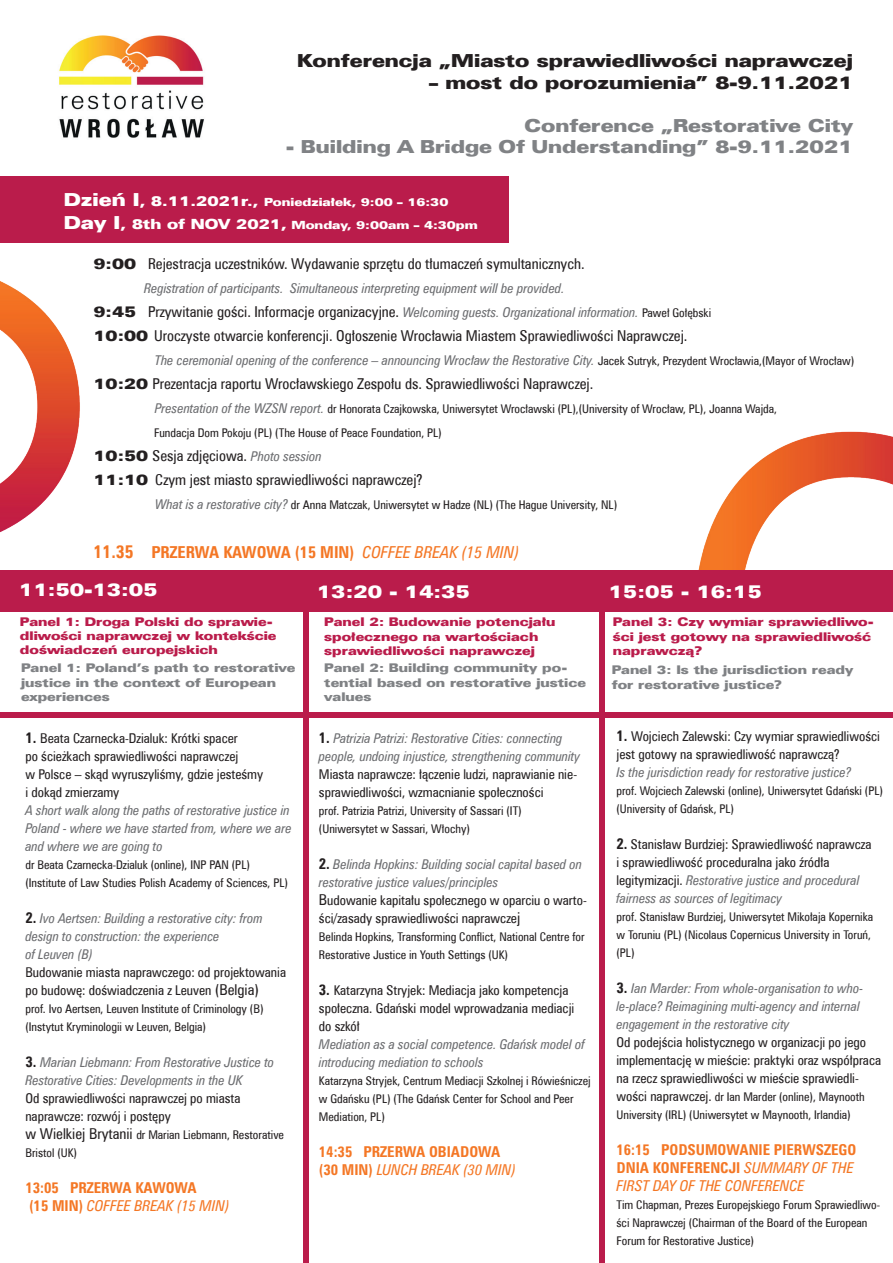
<style>
.page{position:relative;width:893px;height:1263px;background:#fff}
.page>*{position:absolute;margin:0;border:0;box-sizing:border-box;transform-origin:0 0}
.t1{font:18px "Zurich U Blk Ex EU";color:#231f20}
.t2{font:18px "Zurich U Blk Ex EU";color:#808285}
.t3{font:18px "Zurich U Blk Ex EU";color:#fff}
.t4{font:700 16.5px "Zurich Cn EU";color:#f47725}
.t5{font:15px/24px "Zurich Cn EU";color:#231f20}
.t6{font:700 15px/18px "Zurich Cn EU";color:#f47725}
.t7{font:italic 13.5px/18px "Zurich Cn EU";color:#6c6d70}
.t8{font:13.5px/18px "Zurich Cn EU";color:#231f20}
.t9{font:12px/18px "Zurich Cn EU";color:#231f20}
.t10{font:12px/14.4px "Zurich U Blk Ex EU";color:#ba1c4b}
.t11{font:12px/14.4px "Zurich U Blk Ex EU";color:#808285}
.t12{font:11.25px/22.5px "Zurich U Blk Ex EU";color:#fff}
.s1{font-size:18px}
.s2{font-size:14.1px}
.s3{font-family:"Zurich U Blk Ex EU"}
.s4{font-family:"Zurich U Blk Ex EU";font-style:normal;font-size:15px;color:#231f20}
.s5{font-style:normal;font-size:15px;color:#231f20}
.s6{font-style:normal;font-size:12px;color:#231f20}
.s7{font-style:italic;font-size:13.5px;color:#6c6d70}
.s8{font-weight:400;font-style:italic}
.s9{font-weight:700;font-size:15px}
.s10{font-weight:700;font-style:normal;font-size:15px;color:#231f20}
.s11{font-size:15px}
.s12{font-style:normal;color:#231f20}
.s13{font-style:italic;color:#6c6d70}
.s14{font-size:13.5px}
</style>
<div class="page">
<img style="left:698px;top:431px;width:195px;height:139px">
<div style="left:0;top:570px;width:893px;height:42px;background:#ba1c4b"></div>
<div style="left:0;top:177px;width:509px;height:66px;background:#ba1c4b"></div>
<img style="left:59px;top:35px;width:145px;height:103px">
<div style="left:0;top:712px;width:893px;height:6px;background:#ba1c4b"></div>
<div style="left:303px;top:571px;width:6px;height:692px;background:#ba1c4b"></div>
<div style="left:599px;top:571px;width:6px;height:692px;background:#ba1c4b"></div>
<img style="left:0;top:281px;width:80px;height:252px">
<h1 class="t1" style="left:297px;top:50px;width:557px">Konferencja „Miasto sprawiedliwości naprawczej</h1>
<h1 class="t1" style="left:429px;top:72px;width:425px">– most do porozumienia” 8-9.11.2021</h1>
<h1 class="t2" style="left:525px;top:115px;width:330px">Conference „Restorative City</h1>
<h1 class="t2" style="left:286px;top:136px;width:568px">- Building A Bridge Of Understanding” 8-9.11.2021</h1>
<p class="t12" style="left:64px;top:191px;width:415px"><span class="s1">Dzień I</span><span class="s2">, 8.11.2021r.,</span> Poniedziałek, 9:00 – 16:30<br><span class="s1">Day I</span><span class="s2">, 8th of NOV 2021,</span> Monday, 9:00am – 4:30pm</p>
<p class="t5" style="left:94px;top:252px;width:493px"><span class="s3">9:00</span> Rejestracja uczestników. Wydawanie sprzętu do tłumaczeń symultanicznych.</p>
<p class="t7" style="left:94px;top:276px;width:619px;line-height:24px;text-indent:50px">Registration of participants. Simultaneous interpreting equipment will be provided.<br><span class="s4">9:45</span> <span class="s5">Przywitanie gości. Informacje organizacyjne.</span> Welcoming guests. Organizational information. <span class="s6">Paweł Gołębski</span></p>
<p class="t5" style="left:94px;top:324px;width:595px"><span class="s3">10:00</span> Uroczyste otwarcie konferencji. Ogłoszenie Wrocławia Miastem Sprawiedliwości Naprawczej.</p>
<p class="t7" style="left:155px;top:351px;width:701px">The ceremonial opening of the conference – announcing Wrocław the Restorative City. <span class="s6">Jacek Sutryk, Prezydent Wrocławia,(Mayor of Wrocław)</span></p>
<p class="t5" style="left:94px;top:372px;width:501px"><span class="s3">10:20</span> Prezentacja raportu Wrocławskiego Zespołu ds. Sprawiedliwości Naprawczej.</p>
<p class="t9" style="left:154px;top:397px;width:625px;line-height:24px"><span class="s7">Presentation of the WZSN report.</span> dr Honorata Czajkowska, Uniwersytet Wrocławski (PL),(University of Wrocław, PL), Joanna Wajda,<br>Fundacja Dom Pokoju (PL) (The House of Peace Foundation, PL)</p>
<p class="t5" style="left:94px;top:444px;width:330px"><span class="s3">10:50</span> Sesja zdjęciowa. <span class="s7">Photo session<br></span><span class="s3">11:10</span> Czym jest miasto sprawiedliwości naprawczej?</p>
<p class="t9" style="left:155px;top:496px;width:463px"><span class="s7">What is a restorative city?</span> dr Anna Matczak, Uniwersytet w Hadze (NL) (The Hague University, NL)</p>
<h2 class="t4" style="left:94px;top:542px;width:427px"><span class="s1">11.35</span> PRZERWA KAWOWA (15 MIN) <span class="s8">COFFEE BREAK (15 MIN)</span></h2>
<h1 class="t3" style="left:19px;top:579px;width:140px">11:50-13:05</h1>
<p class="t10" style="left:20px;top:614px;width:258px">Panel 1: Droga Polski do sprawie&shy;dliwości naprawczej w kontekście doświadczeń europejskich</p>
<p class="t11" style="left:21px;top:661px;width:276px">Panel 1: Poland’s path to restorative justice in the context of European experiences</p>
<p class="t8" style="left:25px;top:729px;width:239px"><span class="s9">1.</span> Beata Czarnecka-Dzialuk: Krótki spacer<br>po ścieżkach sprawiedliwości naprawczej<br>w Polsce – skąd wyruszyliśmy, gdzie jesteśmy i dokąd zmierzamy</p>
<p class="t7" style="left:25px;top:801px;width:268px">A short walk along the paths of restorative justice in<br>Poland - where we have started from, where we are and where we are going to</p>
<p class="t9" style="left:25px;top:855px;width:264px">dr Beata Czarnecka-Dzialuk (online), INP PAN (PL) (Institute of Law Studies Polish Academy of Sciences, PL)</p>
<p class="t7" style="left:25px;top:909px;width:239px"><span class="s10">2.</span> Ivo Aertsen: Building a restorative city: from design to construction: the experience<br>of Leuven (B)</p>
<p class="t8" style="left:25px;top:963px;width:262px">Budowanie miasta naprawczego: od projektowania po budowę: doświadczenia z Leuven <span class="s11">(Belgia)</span></p>
<p class="t9" style="left:25px;top:999px;width:240px">prof. Ivo Aertsen, Leuven Institute of Criminology (B) (Instytut Kryminologii w Leuven, Belgia)</p>
<p class="t7" style="left:25px;top:1053px;width:250px"><span class="s10">3.</span> Marian Liebmann: From Restorative Justice to<br>Restorative Cities: Developments in the UK</p>
<p class="t8" style="left:25px;top:1089px;width:217px">Od sprawiedliwości naprawczej po miasta naprawcze: rozwój i postępy</p>
<p class="t9" style="left:25px;top:1125px;width:260px"><span class="s11">w Wielkiej Brytanii</span> dr Marian Liebmann, Restorative<br>Bristol (UK)</p>
<p class="t6" style="left:25px;top:1178px;width:205px">13:05 PRZERWA KAWOWA<br>(15 MIN) <span class="s8">COFFEE BREAK (15 MIN)</span></p>
<h1 class="t3" style="left:317px;top:581px;width:155px">13:20 - 14:35</h1>
<p class="t10" style="left:324px;top:615px;width:233px">Panel 2: Budowanie potencjału społecznego na wartościach sprawiedliwości naprawczej</p>
<p class="t11" style="left:324px;top:661px;width:263px">Panel 2: Building community po&shy;tential based on restorative justice values</p>
<p class="t7" style="left:319px;top:729px;width:263px"><span class="s10">1.</span> Patrizia Patrizi: Restorative Cities: connecting people, undoing injustice, strengthening community</p>
<p class="t8" style="left:319px;top:765px;width:260px">Miasta naprawcze: łączenie ludzi, naprawianie nie&shy;sprawiedliwości, wzmacnianie społeczności</p>
<p class="t9" style="left:319px;top:801px;width:204px">prof. Patrizia Patrizi, University of Sassari (IT) (Uniwersytet w Sassari, Włochy)</p>
<p class="t7" style="left:319px;top:855px;width:270px"><span class="s10">2.</span> Belinda Hopkins: Building social capital based on restorative justice values/principles<br><span class="s5">B</span><span class="s12">udowanie kapitału społecznego w oparciu o warto&shy;ści/zasady sprawiedliwości naprawcze</span><span class="s5">j</span></p>
<p class="t9" style="left:319px;top:927px;width:267px">Belinda Hopkins, Transforming Conflict, National Centre for<br>Restorative Justice in Youth Settings (UK)</p>
<p class="t8" style="left:319px;top:981px;width:257px"><span class="s9">3.</span> Katarzyna Stryjek: Mediacja jako kompetencja społeczna. Gdański model wprowadzania mediacji do szkół</p>
<p class="t7" style="left:319px;top:1035px;width:267px">Mediation as a social competence. Gdańsk model of introducing mediation to schools</p>
<p class="t9" style="left:319px;top:1071px;width:273px">Katarzyna Stryjek, Centrum Mediacji Szkolnej i Rówieśniczej w Gdańsku (PL) (The Gdańsk Center for School and Peer<br>Mediation, PL)</p>
<p class="t6" style="left:319px;top:1142px;width:198px">14:35 PRZERWA OBIADOWA (30 MIN) <span class="s8">LUNCH BREAK (30 MIN)</span></p>
<h1 class="t3" style="left:608px;top:581px;width:155px">15:05 - 16:15</h1>
<p class="t10" style="left:613px;top:615px;width:262px">Panel 3: Czy wymiar sprawiedliwo&shy;ści jest gotowy na sprawiedliwość naprawczą?</p>
<p class="t11" style="left:612px;top:663px;width:243px">Panel 3: Is the jurisdiction ready for restorative justice?</p>
<p class="t8" style="left:616px;top:727px;width:265px"><span class="s9">1.</span> Wojciech Zalewski: Czy wymiar sprawiedliwości jest gotowy na sprawiedliwość naprawczą?</p>
<p class="t7" style="left:616px;top:763px;width:236px">Is the jurisdiction ready for restorative justice?</p>
<p class="t9" style="left:616px;top:782px;width:268px">prof. Wojciech Zalewski (online), Uniwersytet Gdański (PL) (University of Gdańsk, PL)</p>
<p class="t8" style="left:616px;top:835px;width:257px"><span class="s9">2.</span> Stanisław Burdziej: Sprawiedliwość naprawcza i sprawiedliwość proceduralna jako źródła legitymizacji. <span class="s13">Restorative justice and procedural fairness as sources of legitimacy</span></p>
<p class="t9" style="left:616px;top:908px;width:258px">prof. Stanisław Burdziej, Uniwersytet Mikołaja Kopernika w Toruniu (PL) (Nicolaus Copernicus University in Toruń, (PL)</p>
<p class="t7" style="left:616px;top:979px;width:248px"><span class="s10">3.</span> Ian Marder: From whole-organisation to who&shy;le-place? Reimagining multi-agency and internal engagement in the restorative city</p>
<p class="t8" style="left:616px;top:1033px;width:266px">Od podejścia holistycznego w organizacji po jego implementację w mieście: praktyki oraz współpraca na rzecz sprawiedliwości w mieście sprawiedli-</p>
<p class="t9" style="left:616px;top:1088px;width:250px"><span class="s14">wości naprawczej.</span> dr Ian Marder (online), Maynooth<br>University (IRL) (Uniwersytet w Maynooth, Irlandia)</p>
<p class="t6" style="left:616px;top:1140px;width:241px">16:15 PODSUMOWANIE PIERWSZEGO<br>DNIA KONFERENCJI <span class="s8">SUMMARY OF THE<br>FIRST DAY OF THE CONFERENCE</span></p>
<p class="t9" style="left:616px;top:1196px;width:265px">Tim Chapman, Prezes Europejskiego Forum Sprawiedliwo&shy;ści Naprawczej (Chairman of the Board of the European<br>Forum for Restorative Justice)</p>
</div>
